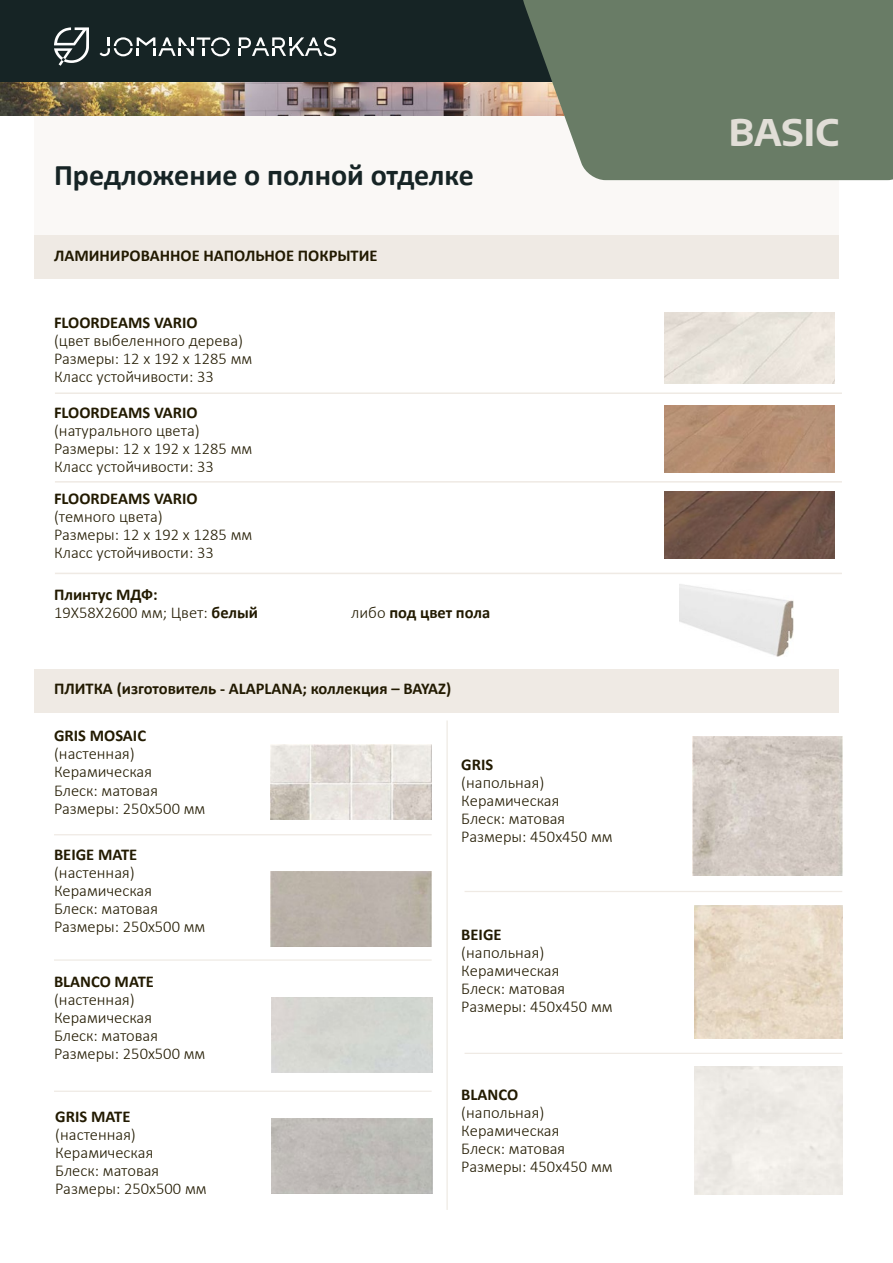
<style>
.page{position:relative;width:893px;height:1263px;background:#fff}
.page>*{position:absolute;margin:0;border:0;box-sizing:border-box;transform-origin:0 0}
.t1{font:700 36px "Encode Sans Semi Expanded";color:#e1ded7}
.t2{font:700 30px "Calibri";color:#162425}
.t3{font:300 16.5px/18px "Calibri";color:#221a01}
.t4{font:700 16.5px "Calibri";color:#221a01}
.s1{font-weight:700}
.s2{font-weight:300}
</style>
<div class="page">
<div style="left:35px;top:115px;width:804px;height:119px;background:#faf8f6"></div>
<div style="left:35px;top:235px;width:804px;height:43px;background:#efeae4"></div>
<div style="left:35px;top:669px;width:804px;height:43px;background:#efeae4"></div>
<img style="left:679px;top:584px;width:114px;height:72px">
<hr style="left:55px;top:392px;width:787px;height:2px;background:#efeae4">
<hr style="left:55px;top:481px;width:787px;height:2px;background:#efeae4">
<hr style="left:55px;top:573px;width:787px;height:1px;background:#efeae4">
<img style="left:0;top:81px;width:520px;height:34px">
<div style="left:0;top:0;width:893px;height:81px;background:#162425"></div>
<svg style="left:520px;top:0;width:373px;height:180px;background:#71826d"></svg>
<svg style="left:54px;top:27px;width:35px;height:39px"></svg>
<svg style="left:239px;top:37px;width:97px;height:19px"></svg>
<svg style="left:100px;top:37px;width:130px;height:19px"></svg>
<img style="left:665px;top:313px;width:169px;height:70px">
<img style="left:664px;top:406px;width:170px;height:66px">
<img style="left:664px;top:491px;width:170px;height:67px">
<hr style="left:54px;top:834px;width:378px;height:1px;background:#efeae4">
<hr style="left:54px;top:959px;width:378px;height:2px;background:#efeae4">
<hr style="left:54px;top:1090px;width:378px;height:2px;background:#efeae4">
<hr style="left:465px;top:891px;width:377px;height:1px;background:#efeae4">
<hr style="left:465px;top:1053px;width:377px;height:1px;background:#efeae4">
<hr style="left:446px;top:720px;width:2px;height:490px;background:#efeae4">
<img style="left:270px;top:744px;width:162px;height:75px">
<div style="left:270px;top:871px;width:162px;height:75px;background:#bbb2a9"></div>
<div style="left:272px;top:1118px;width:161px;height:75px;background:#bebbb7"></div>
<img style="left:692px;top:737px;width:150px;height:139px">
<img style="left:695px;top:905px;width:147px;height:133px">
<h2 class="t2" style="left:54px;top:154px;width:422px">Предложение о полной отделке</h2>
<p class="t4" style="left:54px;top:244px;width:325px">ЛАМИНИРОВАННОЕ НАПОЛЬНОЕ ПОКРЫТИЕ</p>
<p class="t4" style="left:54px;top:311px;width:145px">FLOORDEAMS VARIO</p>
<p class="t3" style="left:54px;top:332px;width:200px">(цвет выбеленного дерева)<br>Размеры: 12 х 192 х 1285 мм<br>Класс устойчивости: 33</p>
<p class="t4" style="left:54px;top:401px;width:145px">FLOORDEAMS VARIO</p>
<p class="t3" style="left:54px;top:422px;width:200px">(натурального цвета)<br>Размеры: 12 х 192 х 1285 мм<br>Класс устойчивости: 33</p>
<p class="t4" style="left:54px;top:487px;width:145px">FLOORDEAMS VARIO</p>
<p class="t3" style="left:54px;top:507px;width:200px">(темного цвета)<br>Размеры: 12 х 192 х 1285 мм<br>Класс устойчивости: 33</p>
<p class="t3" style="left:54px;top:585px;width:206px"><span class="s1">Плинтус МДФ:<br></span>19X58X2600 мм; Цвет: <span class="s1">белый</span></p>
<p class="t4" style="left:351px;top:601px;width:140px"><span class="s2">либо</span> под цвет пола</p>
<p class="t4" style="left:54px;top:677px;width:399px">ПЛИТКА (изготовитель - ALAPLANA; коллекция – BAYAZ)</p>
<p class="t4" style="left:54px;top:724px;width:94px">GRIS MOSAIC</p>
<p class="t3" style="left:54px;top:745px;width:153px">(настенная)<br>Керамическая<br>Блеск: матовая<br>Размеры: 250х500 мм</p>
<p class="t4" style="left:54px;top:842px;width:85px">BEIGE MATE</p>
<p class="t3" style="left:54px;top:863px;width:153px">(настенная)<br>Керамическая<br>Блеск: матовая<br>Размеры: 250х500 мм</p>
<p class="t4" style="left:54px;top:969px;width:101px">BLANCO MATE</p>
<p class="t3" style="left:54px;top:990px;width:153px">(настенная)<br>Керамическая<br>Блеск: матовая<br>Размеры: 250х500 мм</p>
<p class="t4" style="left:55px;top:1105px;width:77px">GRIS MATE</p>
<p class="t3" style="left:55px;top:1126px;width:153px">(настенная)<br>Керамическая<br>Блеск: матовая<br>Размеры: 250х500 мм</p>
<p class="t4" style="left:461px;top:752px;width:34px">GRIS</p>
<p class="t3" style="left:461px;top:773px;width:153px">(напольная)<br>Керамическая<br>Блеск: матовая<br>Размеры: 450х450 мм</p>
<p class="t4" style="left:461px;top:923px;width:42px">BEIGE</p>
<p class="t3" style="left:461px;top:943px;width:153px">(напольная)<br>Керамическая<br>Блеск: матовая<br>Размеры: 450х450 мм</p>
<p class="t4" style="left:461px;top:1082px;width:58px">BLANCO</p>
<p class="t3" style="left:461px;top:1103px;width:153px">(напольная)<br>Керамическая<br>Блеск: матовая<br>Размеры: 450х450 мм</p>
<h1 class="t1" style="left:729px;top:103px;width:112px">BASIC</h1>
</div>
